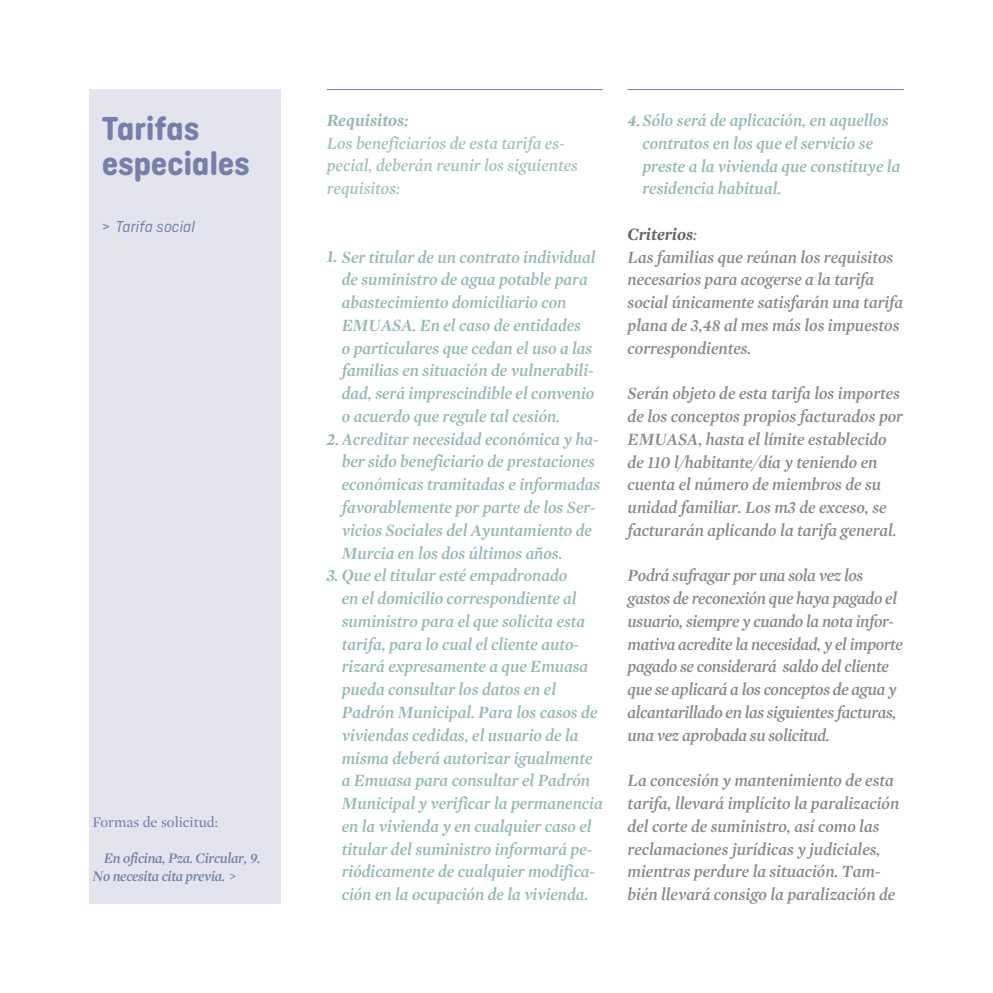
<style>
.page{position:relative;width:993px;height:993px;background:#fff}
.page>*{position:absolute;margin:0;border:0;box-sizing:border-box;transform-origin:0 0}
.t1{font:35px/35px "Ciutadella Rounded Regular 8";letter-spacing:-.01em;color:#757fa9}
.t2{font:italic 600 17.5px/22.8px "Mercury Display";color:#93b7b3}
.t3{font:italic 600 17.5px/22.8px "Mercury Display";color:#878787}
.t4{font:italic 600 17.5px/22.8px "Mercury Display";letter-spacing:-.02em;color:#878787}
.t5{font:italic 600 17.5px/22.8px "Mercury Display";color:#a3c2be}
.t6{font:italic 700 17.5px "Mercury Display";color:#93b7b3}
.t7{font:16.62px "Ciutadella Rounded Regular 5";color:#757fa9}
.t8{font:italic 600 14.88px/18px "Mercury Display";letter-spacing:-.02em;color:#757fa9}
.t9{font:14.88px "Mercury Display Roman";color:#757fa9}
.s1{font-weight:700;font-style:normal}
.s2{font-weight:700}
.s3{font-weight:700;color:#646363}
</style>
<div class="page">
<hr style="left:327px;top:89px;width:275px;height:1px;background:#757fa9">
<hr style="left:627px;top:89px;width:276px;height:1px;background:#757fa9">
<div style="left:89px;top:89px;width:191px;height:814px;background:#e4e4ef"></div>
<h1 class="t1" style="left:102px;top:111px;width:150px">Tarifas especiales</h1>
<p class="t7" style="left:102px;top:217px;width:95px">&gt; Tarifa social</p>
<p class="t9" style="left:93px;top:813px;width:127px">Formas de solicitud:</p>
<p class="t8" style="left:93px;top:848px;width:169px;text-indent:11px">En oficina, Pza. Circular, 9.<br>No necesita cita previa. <span class="s1">&gt;</span></p>
<p class="t6" style="left:327px;top:110px;width:83px">Requisitos:</p>
<p class="t5" style="left:327px;top:131px;width:252px">Los beneficiarios de esta tarifa es&shy;pecial, deberán reunir los siguientes requisitos:</p>
<p class="t2" style="left:327px;top:245px;width:270px"><span class="s2">1.</span> Ser titular de un contrato individual</p>
<p class="t2" style="left:341px;top:268px;width:247px">de suministro de agua potable para</p>
<p class="t2" style="left:341px;top:291px;width:226px">abastecimiento domiciliario con</p>
<p class="t2" style="left:341px;top:313px;width:240px">EMUASA. En el caso de entidades</p>
<p class="t2" style="left:341px;top:336px;width:252px">o particulares que cedan el uso a las</p>
<p class="t2" style="left:341px;top:359px;width:254px">familias en situación de vulnerabili-</p>
<p class="t2" style="left:341px;top:382px;width:254px">dad, será imprescindible el convenio</p>
<p class="t2" style="left:341px;top:404px;width:220px">o acuerdo que regule tal cesión.</p>
<p class="t2" style="left:327px;top:427px;width:273px"><span class="s2">2.</span>Acreditar necesidad económica y ha-</p>
<p class="t2" style="left:341px;top:450px;width:255px">ber sido beneficiario de prestaciones</p>
<p class="t2" style="left:341px;top:473px;width:260px">económicas tramitadas e informadas</p>
<p class="t2" style="left:341px;top:495px;width:256px">favorablemente por parte de los Ser-</p>
<p class="t2" style="left:341px;top:518px;width:252px">vicios Sociales del Ayuntamiento de</p>
<p class="t2" style="left:341px;top:541px;width:222px">Murcia en los dos últimos años.</p>
<p class="t2" style="left:341px;top:564px;width:262px;text-indent:-15px"><span class="s2">3.</span> Que el titular esté empadronado<br>en el domicilio correspondiente al suministro para el que solicita esta tarifa, para lo cual el cliente auto&shy;rizará expresamente a que Emuasa pueda consultar los datos en el Padrón Municipal. Para los casos de viviendas cedidas, el usuario de la misma deberá autorizar igualmente a Emuasa para consultar el Padrón Municipal y verificar la permanencia en la vivienda y en cualquier caso el titular del suministro informará pe&shy;riódicamente de cualquier modifica&shy;ción en la ocupación de la vivienda.</p>
<p class="t2" style="left:642px;top:109px;width:259px;text-indent:-15px"><span class="s2">4.</span>Sólo será de aplicación, en aquellos contratos en los que el servicio se preste a la vivienda que constituye la residencia habitual.</p>
<p class="t3" style="left:627px;top:223px;width:277px"><span class="s3">Criterios</span>:<br>Las familias que reúnan los requisitos necesarios para acogerse a la tarifa social únicamente satisfarán una tarifa plana de 3,48 al mes más los impuestos correspondientes.</p>
<p class="t3" style="left:627px;top:382px;width:277px">Serán objeto de esta tarifa los importes de los conceptos propios facturados por EMUASA, hasta el límite establecido de 110 l/habitante/día y teniendo en cuenta el número de miembros de su unidad familiar. Los m3 de exceso, se facturarán aplicando la tarifa general.</p>
<p class="t4" style="left:627px;top:564px;width:277px">Podrá sufragar por una sola vez los gastos de reconexión que haya pagado el usuario, siempre y cuando la nota infor&shy;mativa acredite la necesidad, y el importe pagado se considerará saldo del cliente que se aplicará a los conceptos de agua y alcantarillado en las siguientes facturas, una vez aprobada su solicitud.</p>
<p class="t3" style="left:627px;top:769px;width:273px">La concesión y mantenimiento de esta tarifa, llevará implícito la paralización del corte de suministro, así como las reclamaciones jurídicas y judiciales, mientras perdure la situación. Tam&shy;bién llevará consigo la paralización de</p>
</div>
